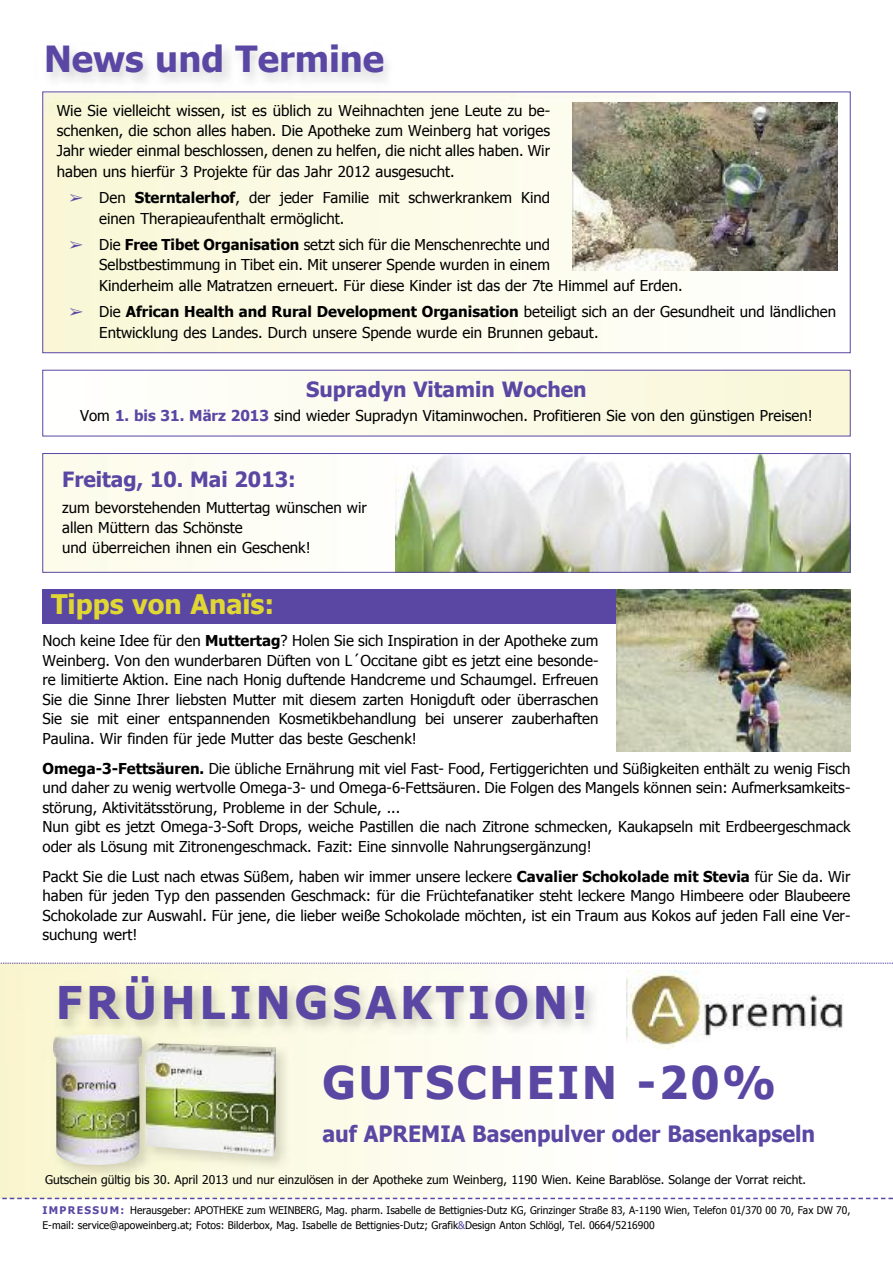
<style>
.page{position:relative;width:893px;height:1263px;background:#fff}
.page>*{position:absolute;margin:0;border:0;box-sizing:border-box;transform-origin:0 0}
.t1{font:700 45px "Tahoma";letter-spacing:.095em;color:#5a47a4}
.t2{font:700 45px "Tahoma";letter-spacing:.065em;color:#5a47a4}
.t3{font:700 36px "Tahoma";color:#5a47a4}
.t4{font:700 27px "Tahoma";color:#e1d733}
.t5{font:700 22.5px "Tahoma";color:#5a47a4;scale:.95 1}
.t6{font:700 21px "Tahoma";color:#5a47a4}
.t7{font:15px/19.5px "Tahoma";color:#000}
.t8{font:12px "Tahoma";color:#000}
.t9{font:10.5px/15px "Tahoma";color:#000}
.s1{color:#5a47a4}
.s2{font-weight:700}
.s3{font-weight:700;color:#5a47a4}
</style>
<div class="page">
<div style="left:43px;top:370px;width:807px;height:66px;background:linear-gradient(to right,#fff,#f9f7d6)"></div>
<div style="left:43px;top:370px;width:807px;height:66px;border:1px solid #5a47a4"></div>
<div style="left:43px;top:589px;width:685px;height:35px;background:#5a47a4"></div>
<img style="left:617px;top:589px;width:233px;height:162px">
<img style="left:395px;top:455px;width:453px;height:115px">
<div style="left:43px;top:453px;width:807px;height:119px;border:1px solid #5a47a4"></div>
<img style="left:45px;top:94px;width:793px;height:257px">
<div style="left:43px;top:92px;width:807px;height:261px;border:1px solid #5a47a4"></div>
<img style="left:573px;top:103px;width:265px;height:167px">
<div style="left:0;top:963px;width:623px;height:235px;background:linear-gradient(to right,#f8f5cd,#fff)"></div>
<img style="left:7px;top:1064px;width:356px;height:128px">
<img style="left:53px;top:1064px;width:223px;height:101px">
<img style="left:651px;top:970px;width:192px;height:79px">
<svg style="left:0;top:963px;width:893px;height:1px"></svg>
<img style="left:626px;top:977px;width:1px;height:64px">
<img style="left:627px;top:970px;width:24px;height:72px">
<img style="left:5px;top:969px;width:618px;height:95px">
<img style="left:145px;top:1043px;width:131px;height:21px">
<img style="left:53px;top:1034px;width:89px;height:30px">
<svg style="left:0;top:1198px;width:893px;height:1px"></svg>
<h2 class="t3" style="left:44px;top:36px;width:342px">News und Termine</h2>
<p class="t7" style="left:57px;top:100px;width:495px;line-height:20.2px;text-align:justify">Wie sie vielleicht wissen, ist es üblich zu Weihnachten jene Leute zu be&shy;schenken, die schon alles haben. Die Apotheke zum Weinberg hat voriges Jahr wieder einmal beschlossen, denen zu helfen, die nicht alles haben. Wir haben uns hierfür 3 Projekte für das Jahr 2012 ausgesucht.</p>
<p class="t7" style="left:99px;top:187px;width:452px;line-height:20.2px;text-indent:-30px"><span class="s1">➢</span> Den <span class="s2">Sterntalerhof</span>, der jeder Familie mit schwerkrankem Kind einen therapieaufenthalt ermöglicht.</p>
<p class="t7" style="left:99px;top:234px;width:585px;line-height:20.2px;text-indent:-30px"><span class="s1">➢</span> Die <span class="s2">Free Tibet organisation</span> setzt sich für die Menschenrechte und<br>selbstbestimmung in tibet ein. Mit unserer spende wurden in einem<br>Kinderheim alle Matratzen erneuert. Für diese Kinder ist das der 7te himmel auf erden.</p>
<p class="t7" style="left:99px;top:301px;width:738px;line-height:20.2px;text-indent:-30px"><span class="s1">➢</span> Die <span class="s2">African Health and Rural Development organisation</span> beteiligt sich an der Gesundheit und ländlichen entwicklung des Landes. Durch unsere spende wurde ein Brunnen gebaut.</p>
<h3 class="t6" style="left:306px;top:376px;width:282px">Supradyn Vitamin Wochen</h3>
<p class="t7" style="left:80px;top:405px;width:734px">Vom <span class="s3">1. bis 31. März 2013</span> sind wieder supradyn Vitaminwochen. Profitieren sie von den günstigen Preisen!</p>
<h3 class="t6" style="left:62px;top:465px;width:235px">Freitag, 10. Mai 2013:</h3>
<p class="t7" style="left:62px;top:497px;width:306px;line-height:20.2px">zum bevorstehenden Muttertag wünschen wir allen Müttern das schönste<br>und überreichen ihnen ein Geschenk!</p>
<h3 class="t4" style="left:51px;top:587px;width:225px">Tipps von Anaïs:</h3>
<p class="t7" style="left:43px;top:631px;width:558px;text-align:justify">noch keine idee für den <span class="s2">Muttertag</span>? holen sie sich inspiration in der Apotheke zum Weinberg. Von den wunderbaren Düften von L´occitane gibt es jetzt eine besonde&shy;re limitierte Aktion. eine nach honig duftende handcreme und schaumgel. erfreuen sie die sinne ihrer liebsten Mutter mit diesem zarten honigduft oder überraschen sie sie mit einer entspannenden Kosmetikbehandlung bei unserer zauberhaften Paulina. Wir finden für jede Mutter das beste Geschenk!</p>
<p class="t7" style="left:43px;top:758px;width:809px"><span class="s2">omega-3-Fettsäuren.</span> Die übliche ernährung mit viel Fast- Food, Fertiggerichten und süßigkeiten enthält zu wenig Fisch und daher zu wenig wertvolle omega-3- und omega-6-Fettsäuren. Die Folgen des Mangels können sein: Aufmerksamkeits&shy;störung, Aktivitätsstörung, Probleme in der schule, ...<br>nun gibt es jetzt omega-3-soft Drops, weiche Pastillen die nach Zitrone schmecken, Kaukapseln mit erdbeergeschmack oder als Lösung mit Zitronengeschmack. Fazit: eine sinnvolle nahrungsergänzung!</p>
<p class="t7" style="left:43px;top:866px;width:809px;text-align:justify">Packt sie die Lust nach etwas süßem, haben wir immer unsere leckere <span class="s2">Cavalier Schokolade mit Stevia</span> für sie da. Wir haben für jeden typ den passenden Geschmack: für die Früchtefanatiker steht leckere Mango himbeere oder Blaubeere schokolade zur Auswahl. Für jene, die lieber weiße schokolade möchten, ist ein traum aus Kokos auf jeden Fall eine Ver&shy;suchung wert!</p>
<h1 class="t1" style="left:56px;top:974px;width:533px">FRÜHLINGSAKTIoN!</h1>
<h1 class="t2" style="left:322px;top:1053px;width:455px">GuTSCHEIN -20%</h1>
<h3 class="t5" style="left:322px;top:1119px;width:520px">auf APREMIA Basenpulver oder Basenkapseln</h3>
<p class="t8" style="left:45px;top:1172px;width:762px">Gutschein gültig bis 30. April 2013 und nur einzulösen in der Apotheke zum Weinberg, 1190 Wien. Keine Barablöse. solange der Vorrat reicht.</p>
<p class="t9" style="left:43px;top:1202px;width:809px"><span class="s3">IMPRESSuM:</span> herausgeber: APotheKe zum WeinBerG, Mag. pharm. isabelle de Bettignies-Dutz KG, Grinzinger straße 83, A-1190 Wien, telefon 01/370 00 70, Fax DW 70, e-mail: service@apoweinberg.at; Fotos: Bilderbox, Mag. isabelle de Bettignies-Dutz; Grafik<span class="s1">&amp;</span>Design Anton schlögl, tel. 0664/5216900</p>
</div>
